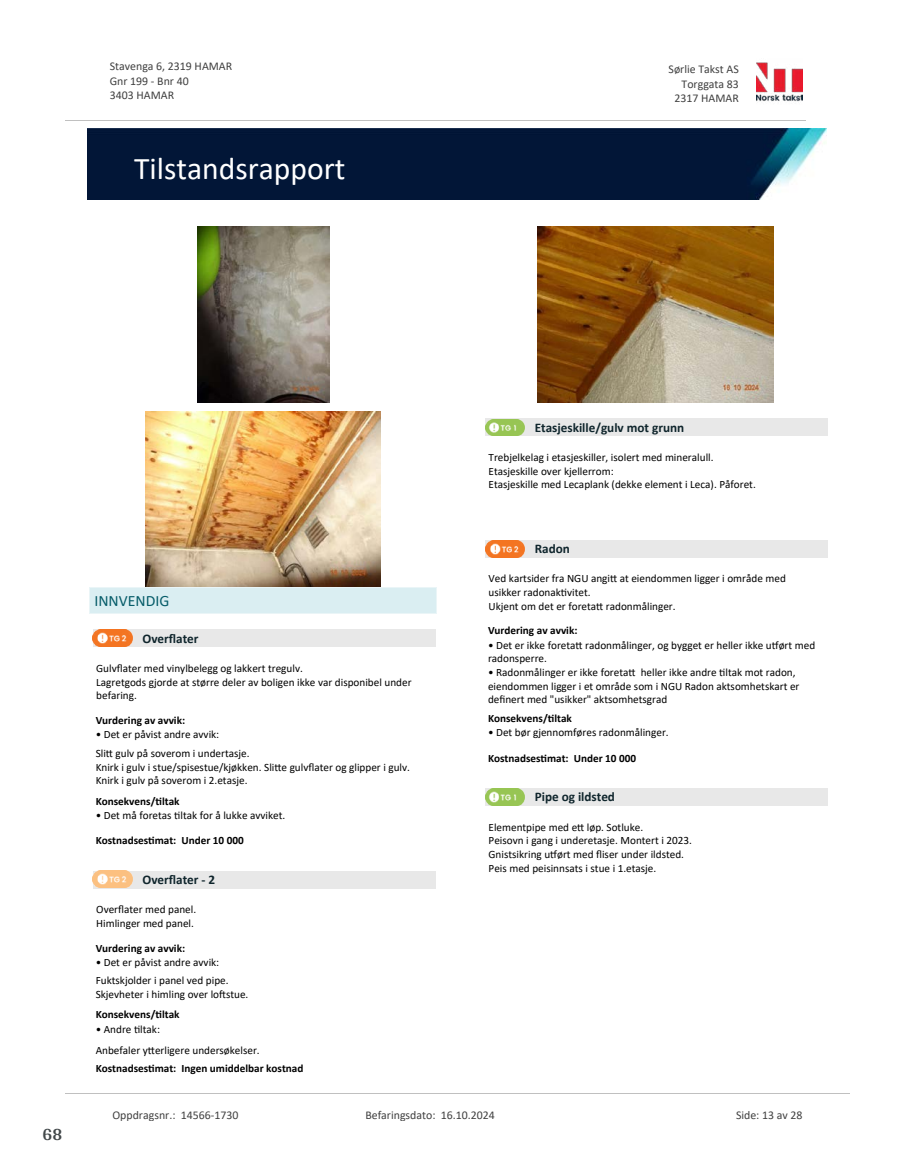
<style>
.page{position:relative;width:915px;height:1172px;background:#fff}
.page>*{position:absolute;margin:0;border:0;box-sizing:border-box;transform-origin:0 0}
.t1{font:31.65px "Calibri";color:#fff}
.t2{font:700 18px "Arya";color:#414749}
.t3{font:15.75px "Calibri";color:#065c69}
.t4{font:700 13.2px "Calibri";color:#0f252c}
.t5{font:11.85px/14.5px "Calibri";color:#404040}
.t6{font:11.25px/13.6px "Calibri";color:#000}
.t7{font:700 11.25px "Calibri";color:#000}
</style>
<div class="page">
<img style="left:197px;top:226px;width:132px;height:176px">
<img style="left:145px;top:411px;width:235px;height:176px">
<div style="left:89px;top:587px;width:347px;height:27px;background:#daeef2"></div>
<svg style="left:89px;top:588px;width:1px;height:26px"></svg>
<svg style="left:436px;top:588px;width:1px;height:26px"></svg>
<hr style="left:89px;top:587px;width:348px;height:1px;background:#eaf5f7">
<hr style="left:89px;top:614px;width:348px;height:1px;background:#eaf5f7">
<div style="left:93px;top:630px;width:342px;height:17px;background:#e8e8e8"></div>
<svg style="left:97px;top:634px;width:36px;height:13px"></svg>
<img style="left:93px;top:629px;width:39px;height:17px">
<div style="left:93px;top:871px;width:342px;height:17px;background:#e8e8e8"></div>
<svg style="left:97px;top:875px;width:36px;height:13px"></svg>
<img style="left:93px;top:870px;width:39px;height:17px">
<img style="left:537px;top:226px;width:235px;height:176px">
<div style="left:485px;top:419px;width:342px;height:17px;background:#e8e8e8"></div>
<img style="left:485px;top:419px;width:39px;height:17px">
<div style="left:485px;top:540px;width:342px;height:17px;background:#e8e8e8"></div>
<svg style="left:490px;top:540px;width:35px;height:14px"></svg>
<img style="left:485px;top:541px;width:39px;height:16px">
<div style="left:485px;top:788px;width:342px;height:17px;background:#e8e8e8"></div>
<img style="left:485px;top:788px;width:39px;height:17px">
<img style="left:756px;top:62px;width:46px;height:40px">
<hr style="left:65px;top:120px;width:740px;height:1px;background:#c0c0c0">
<img style="left:88px;top:129px;width:738px;height:71px">
<hr style="left:65px;top:1093px;width:784px;height:1px;background:#c0c0c0">
<p class="t5" style="left:110px;top:59px;width:124px">Stavenga 6, 2319 HAMAR<br>Gnr 199 - Bnr 40<br>3403 HAMAR</p>
<p class="t5" style="left:668px;top:62px;width:72px">Sørlie Takst AS</p>
<p class="t5" style="left:681px;top:76px;width:59px">Torggata 83</p>
<p class="t5" style="left:674px;top:90px;width:66px">2317 HAMAR</p>
<h1 class="t1" style="left:134px;top:147px;width:213px">Tilstandsrapport</h1>
<h2 class="t2" style="left:43px;top:1123px;width:21px">68</h2>
<h3 class="t3" style="left:94px;top:589px;width:76px">INNVENDIG</h3>
<p class="t4" style="left:142px;top:629px;width:58px">Over昀氀ater</p>
<p class="t6" style="left:96px;top:661px;width:317px">Gulv昀氀ater med vinylbelegg og lakkert tregulv.<br>Lagretgods gjorde at større deler av boligen ikke var disponibel under befaring.</p>
<p class="t7" style="left:96px;top:712px;width:91px">Vurdering av avvik:</p>
<p class="t6" style="left:96px;top:725px;width:155px;line-height:18.5px">• Det er påvist andre avvik:<br>Sli琀琀 gulv på soverom i undertasje.</p>
<p class="t6" style="left:96px;top:760px;width:316px">Knirk i gulv i stue/spisestue/kjøkken. Sli琀琀e gulv昀氀ater og glipper i gulv.<br>Knirk i gulv på soverom i 2.etasje.</p>
<p class="t7" style="left:96px;top:793px;width:85px">Konsekvens/琀椀ltak</p>
<p class="t6" style="left:96px;top:808px;width:191px">• Det må foretas 琀椀ltak for å lukke avviket.</p>
<p class="t7" style="left:96px;top:832px;width:149px">Kostnadses琀椀mat: Under 10 000</p>
<p class="t4" style="left:142px;top:870px;width:74px">Over昀氀ater - 2</p>
<p class="t6" style="left:96px;top:902px;width:101px">Over昀氀ater med panel.<br>Himlinger med panel.</p>
<p class="t7" style="left:96px;top:940px;width:91px">Vurdering av avvik:</p>
<p class="t6" style="left:96px;top:953px;width:134px;line-height:18.5px">• Det er påvist andre avvik:<br>Fuktskjolder i panel ved pipe.</p>
<p class="t6" style="left:96px;top:987px;width:154px">Skjevheter i himling over lo昀琀stue.</p>
<p class="t7" style="left:96px;top:1007px;width:85px">Konsekvens/琀椀ltak</p>
<p class="t6" style="left:96px;top:1018px;width:165px;line-height:21px">• Andre 琀椀ltak:<br>Anbefaler y琀琀erligere undersøkelser.</p>
<p class="t7" style="left:96px;top:1060px;width:209px">Kostnadses琀椀mat: Ingen umiddelbar kostnad</p>
<p class="t4" style="left:534px;top:418px;width:151px">Etasjeskille/gulv mot grunn</p>
<p class="t6" style="left:488px;top:450px;width:269px">Trebjelkelag i etasjeskiller, isolert med mineralull.<br>Etasjeskille over kjellerrom:<br>Etasjeskille med Lecaplank (dekke element i Leca). Påforet.</p>
<p class="t4" style="left:534px;top:539px;width:37px">Radon</p>
<p class="t6" style="left:488px;top:572px;width:299px">Ved kartsider fra NGU angi琀琀 at eiendommen ligger i område med usikker radonak琀椀vitet.<br>Ukjent om det er foreta琀琀 radonmålinger.</p>
<p class="t7" style="left:488px;top:623px;width:91px">Vurdering av avvik:</p>
<p class="t6" style="left:488px;top:638px;width:328px">• Det er ikke foreta琀琀 radonmålinger, og bygget er heller ikke u琀昀ørt med radonsperre.</p>
<p class="t6" style="left:488px;top:665px;width:313px">• Radonmålinger er ikke foreta琀琀 heller ikke andre 琀椀ltak mot radon, eiendommen ligger i et område som i NGU Radon aktsomhetskart er de昀椀nert med "usikker" aktsomhetsgrad</p>
<p class="t7" style="left:488px;top:710px;width:85px">Konsekvens/琀椀ltak</p>
<p class="t6" style="left:488px;top:725px;width:182px">• Det bør gjennomføres radonmålinger.</p>
<p class="t7" style="left:488px;top:750px;width:149px">Kostnadses琀椀mat: Under 10 000</p>
<p class="t4" style="left:534px;top:788px;width:82px">Pipe og ildsted</p>
<p class="t6" style="left:488px;top:820px;width:205px">Elementpipe med e琀琀 løp. Sotluke.<br>Peisovn i gang i underetasje. Montert i 2023.<br>Gnistsikring u琀昀ørt med 昀氀iser under ildsted.<br>Peis med peisinnsats i stue i 1.etasje.</p>
<p class="t5" style="left:112px;top:1107px;width:127px">Oppdragsnr.: 14566-1730</p>
<p class="t5" style="left:365px;top:1107px;width:131px">Befaringsdato: 16.10.2024</p>
<p class="t5" style="left:735px;top:1107px;width:68px">Side: 13 av 28</p>
</div>
